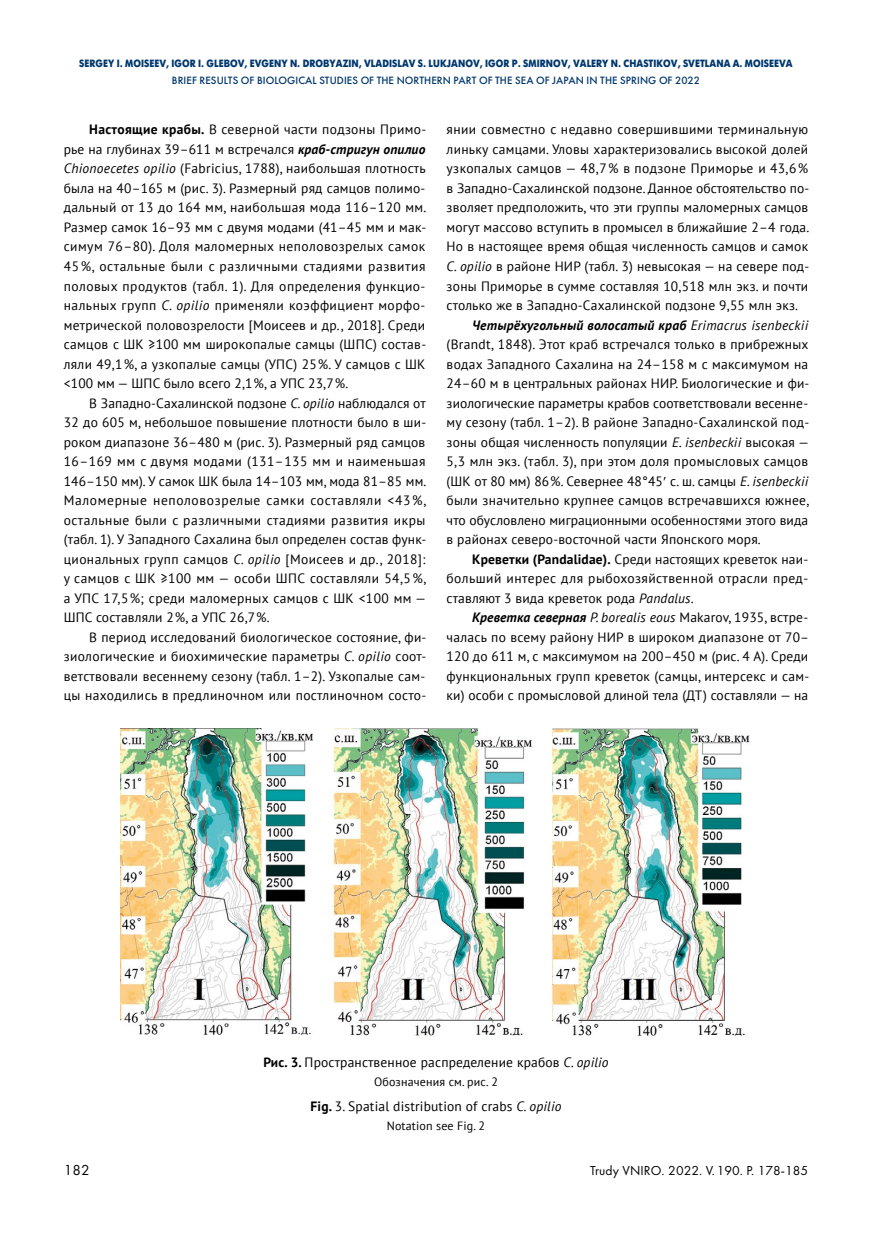
<style>
.page{position:relative;width:872px;height:1234px;background:#fff}
.page>*{position:absolute;margin:0;border:0;box-sizing:border-box;transform-origin:0 0}
.t1{font:15px "Futura Book C";color:#000}
.Текст{font:13.5px/19.5px "PT Sans";letter-spacing:.015em;color:#000;text-align:justify}
.подрис{font:13.5px "PT Sans";letter-spacing:.015em;color:#000}
.t2{font:13.5px "Futura Book C";letter-spacing:.005em;color:#000}
.подрис_экспл{font:12px "PT Sans";letter-spacing:.015em;color:#000}
.t3{font:700 10.5px "Futura Futuris C";letter-spacing:.005em;color:#00386f;scale:.89 1}
.t4{font:10.5px "Futura Futuris C";letter-spacing:.005em;color:#00386f}
.s1{font-weight:700}
.s2{font-weight:700;font-style:italic}
.s3{font-style:italic}
</style>
<div class="page">
<img style="left:120px;top:728px;width:630px;height:308px">
<p class="t3" style="left:79px;top:58px;width:803px">SERGEY I. MOISEEV, IGOR I. GLEBOV, EVGENY N. DROBYAZIN, VLADISLAV S. LUKJANOV, IGOR P. SMIRNOV, VALERY N. CHASTIKOV, SVETLANA A. MOISEEVA</p>
<p class="t4" style="left:172px;top:74px;width:530px">BRIEF RESULTS OF BIOLOGICAL STUDIES OF THE NORTHERN PART OF THE SEA OF JAPAN IN THE SPRING OF 2022</p>
<p class="Текст" style="left:64px;top:120px;width:364px;text-indent:26px"><span class="s1">Настоящие крабы.</span> В северной части подзоны Примо&shy;рье на глубинах 39–611 м встречался <span class="s2">краб-стригун опилио </span><span class="s3">Chionoecetes opilio</span> (Fabricius, 1788), наибольшая плотность была на 40–165 м (рис. 3). Размерный ряд самцов полимо&shy;дальный от 13 до 164 мм, наибольшая мода 116–120 мм.<br>Размер самок 16–93 мм с двумя модами (41–45 мм и мак&shy;симум 76–80). Доля маломерных неполовозрелых самок 45%, остальные были с различными стадиями развития половых продуктов (табл. 1). Для определения функцио&shy;нальных групп <span class="s3">C. opilio</span> применяли коэффициент морфо&shy;метрической половозрелости [Моисеев и др., 2018]. Среди самцов с ШК ≥100 мм широкопалые самцы (ШПС) состав&shy;ляли 49,1%, а узкопалые самцы (УПС) 25%. У самцов с ШК &lt;100 мм — ШПС было всего 2,1%, а УПС 23,7%.</p>
<p class="Текст" style="left:64px;top:393px;width:364px;text-indent:26px">В Западно-Сахалинской подзоне <span class="s3">C. opilio</span> наблюдался от 32 до 605 м, небольшое повышение плотности было в ши&shy;роком диапазоне 36–480 м (рис. 3). Размерный ряд самцов 16–169 мм с двумя модами (131–135 мм и наименьшая 146–150 мм). У самок ШК была 14–103 мм, мода 81–85 мм.<br>Маломерные неполовозрелые самки составляли &lt;43%, остальные были с различными стадиями развития икры (табл. 1). У Западного Сахалина был определен состав функ&shy;циональных групп самцов <span class="s3">C. opilio</span> [Моисеев и др., 2018]: у самцов с ШК ≥100 мм — особи ШПС составляли 54,5%, а УПС 17,5%; среди маломерных самцов с ШК &lt;100 мм — ШПС составляли 2%, а УПС 26,7%.</p>
<p class="Текст" style="left:64px;top:627px;width:364px;text-indent:26px">В период исследований биологическое состояние, фи&shy;зиологические и биохимические параметры <span class="s3">C. opilio</span> соот&shy;ветствовали весеннему сезону (табл. 1–2). Узкопалые сам&shy;цы находились в предлиночном или постлиночном состо-</p>
<p class="Текст" style="left:446px;top:120px;width:364px">янии совместно с недавно совершившими терминальную линьку самцами. Уловы характеризовались высокой долей узкопалых самцов — 48,7% в подзоне Приморье и 43,6% в Западно-Сахалинской подзоне. Данное обстоятельство по&shy;зволяет предположить, что эти группы маломерных самцов могут массово вступить в промысел в ближайшие 2–4 года.<br>Но в настоящее время общая численность самцов и самок <span class="s3">C. opilio</span> в районе НИР (табл. 3) невысокая — на севере под&shy;зоны Приморье в сумме составляя 10,518 млн экз. и почти столько же в Западно-Сахалинской подзоне 9,55 млн экз.</p>
<p class="Текст" style="left:446px;top:315px;width:364px;text-indent:26px"><span class="s2">Четырёхугольный волосатый краб</span> <span class="s3">Erimacrus isenbeckii </span>(Brandt, 1848). Этот краб встречался только в прибрежных водах Западного Сахалина на 24–158 м с максимумом на 24–60 м в центральных районах НИР. Биологические и фи&shy;зиологические параметры крабов соответствовали весенне&shy;му сезону (табл. 1–2). В районе Западно-Сахалинской под&shy;зоны общая численность популяции <span class="s3">E. isenbeckii</span> высокая — 5,3 млн экз. (табл. 3), при этом доля промысловых самцов (ШК от 80 мм) 86%. Севернее 48°45 с. ш. самцы <span class="s3">E. isenbeckii </span>были значительно крупнее самцов встречавшихся южнее, что обусловлено миграционными особенностями этого вида в районах северо-восточной части Японского моря.</p>
<p class="Текст" style="left:446px;top:549px;width:363px;text-indent:26px"><span class="s1">Креветки (Pandalidae).</span> Среди настоящих креветок наи&shy;больший интерес для рыбохозяйственной отрасли пред&shy;ставляют 3 вида креветок рода <span class="s3">Pandalus</span>.</p>
<p class="Текст" style="left:446px;top:607px;width:364px;text-indent:26px"><span class="s2">Креветка северная</span> <span class="s3">P. borealis eous</span> Makarov, 1935, встре&shy;чалась по всему району НИР в широком диапазоне от 70– 120 до 611 м, с максимумом на 200–450 м (рис. 4 А). Среди функциональных групп креветок (самцы, интерсекс и сам&shy;ки) особи с промысловой длиной тела (ДТ) составляли — на</p>
<p class="подрис" style="left:263px;top:1053px;width:347px"><span class="s1">Рис. 3.</span> Пространственное распределение крабов <span class="s3">C. opilio</span></p>
<p class="подрис_экспл" style="left:374px;top:1073px;width:125px">Обозначения см. рис. 2</p>
<p class="подрис" style="left:310px;top:1097px;width:252px"><span class="s1">Fig.</span> 3. Spatial distribution of crabs <span class="s3">C. opilio</span></p>
<p class="подрис_экспл" style="left:387px;top:1118px;width:100px">Notation see Fig. 2</p>
<p class="t1" style="left:64px;top:1161px;width:27px">182</p>
<p class="t2" style="left:590px;top:1163px;width:219px">Trudy VNIRO. 2022. V.190. P. 178-185</p>
</div>
